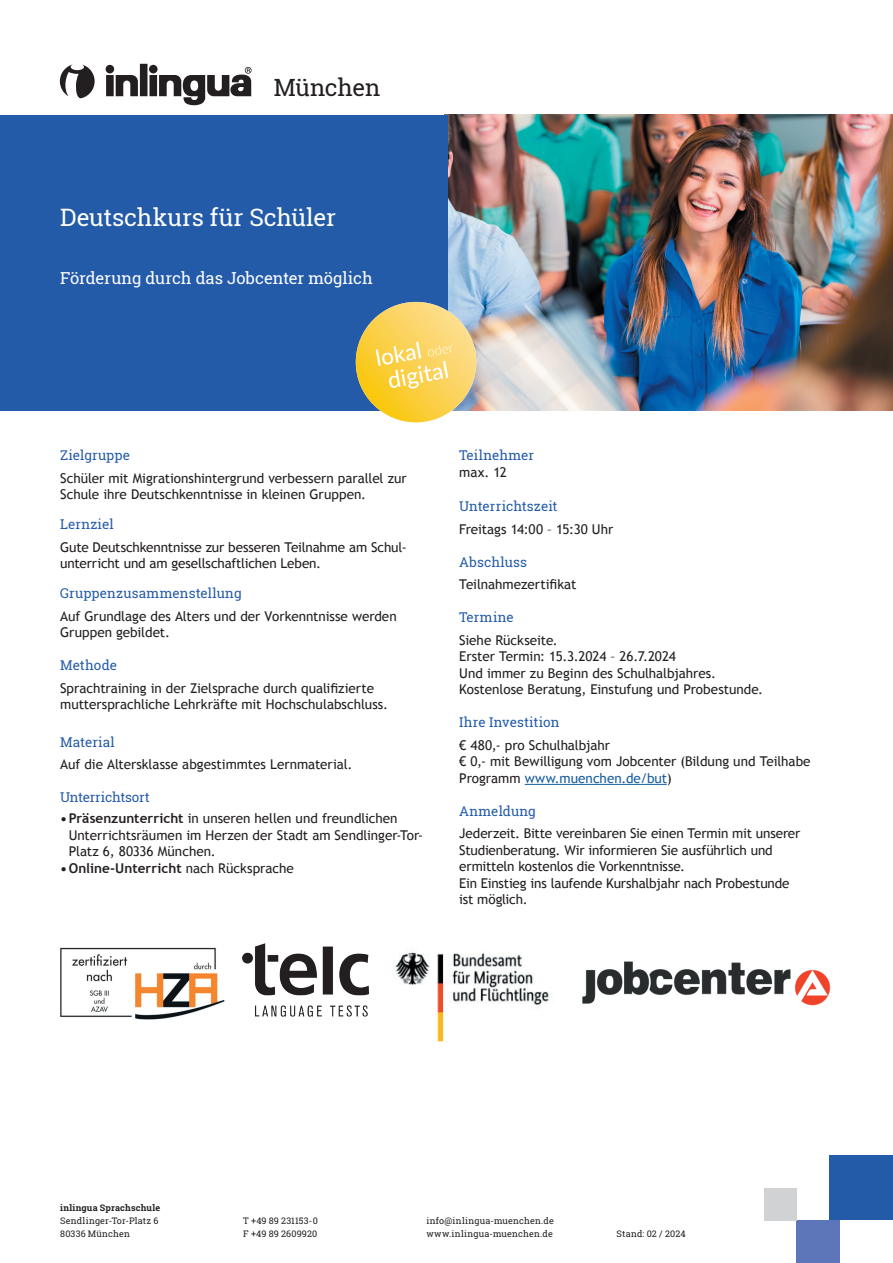
<style>
.page{position:relative;width:893px;height:1263px;background:#fff}
.page>*{position:absolute;margin:0;border:0;box-sizing:border-box;transform-origin:0 0}
.t1{font:24px "Roboto Slab";letter-spacing:-.005em;color:#fff}
.t2{font:23.7px "Roboto Slab";letter-spacing:-.015em;color:#231f20}
.t3{font:16.5px "Roboto Slab";letter-spacing:-.005em;color:#fff}
.t4{font:13.5px/16.5px "Trebuchet MS";letter-spacing:-.005em;color:#231f20}
.t5{font:13.5px "Roboto Slab";letter-spacing:.005em;color:#245ba9}
.t6{font:700 13.5px "Trebuchet MS";color:#231f20}
.t7{font:13.5px "Roboto Slab";letter-spacing:-.015em;color:#245ba9}
.t8{font:9px/12.6px "Roboto Slab";letter-spacing:.02em;color:#231f20}
.t9{font:700 9px "Roboto Slab";letter-spacing:.02em;color:#231f20}
.s1{font-weight:700}
.s2{font-weight:400}
.s3{color:#175d9e}
</style>
<div class="page">
<img style="left:447px;top:115px;width:446px;height:296px">
<div style="left:0;top:115px;width:447px;height:296px;background:#245ba9"></div>
<hr style="left:525px;top:784px;width:142px;height:1px;background:#175d9e">
<img style="left:356px;top:302px;width:120px;height:120px;border-radius:60px">
<svg style="left:376px;top:342px;width:76px;height:46px;background:#fbd971"></svg>
<img style="left:60px;top:948px;width:165px;height:72px">
<img style="left:395px;top:952px;width:154px;height:90px">
<img style="left:582px;top:961px;width:249px;height:45px">
<img style="left:242px;top:944px;width:128px;height:73px">
<svg style="left:60px;top:64px;width:192px;height:41px"></svg>
<div style="left:829px;top:1156px;width:64px;height:64px;background:#245ba9"></div>
<div style="left:797px;top:1220px;width:43px;height:43px;background:#5d76ba"></div>
<div style="left:764px;top:1188px;width:33px;height:32px;background:#d1d2d4"></div>
<h2 class="t2" style="left:274px;top:71px;width:108px">München</h2>
<h1 class="t1" style="left:60px;top:200px;width:277px">Deutschkurs für Schüler</h1>
<p class="t3" style="left:60px;top:267px;width:314px">Förderung durch das Jobcenter möglich</p>
<p class="t5" style="left:60px;top:446px;width:71px">Zielgruppe</p>
<p class="t4" style="left:60px;top:470px;width:348px">Schüler mit Migrationshintergrund verbessern parallel zur<br>Schule ihre Deutschkenntnisse in kleinen Gruppen.</p>
<p class="t5" style="left:60px;top:515px;width:55px">Lernziel</p>
<p class="t4" style="left:60px;top:539px;width:348px">Gute Deutschkenntnisse zur besseren Teilnahme am Schul&shy;unterricht und am gesellschaftlichen Leben.</p>
<p class="t5" style="left:60px;top:584px;width:183px">Gruppenzusammenstellung</p>
<p class="t4" style="left:60px;top:608px;width:338px">Auf Grundlage des Alters und der Vorkenntnisse werden<br>Gruppen gebildet.</p>
<p class="t5" style="left:60px;top:656px;width:58px">Methode</p>
<p class="t4" style="left:60px;top:680px;width:329px">Sprachtraining in der Zielsprache durch qualifizierte muttersprachliche Lehrkräfte mit Hochschulabschluss.</p>
<p class="t5" style="left:60px;top:732px;width:56px">Material</p>
<p class="t4" style="left:60px;top:756px;width:294px">Auf die Altersklasse abgestimmtes Lernmaterial.</p>
<p class="t7" style="left:60px;top:788px;width:91px">Unterrichtsort</p>
<p class="t4" style="left:69px;top:810px;width:356px;text-indent:-9px"><span class="s1">•Präsenzunterricht</span> in unseren hellen und freundlichen<br>Unterrichtsräumen im Herzen der Stadt am Sendlinger-Tor-<br>Platz 6, 80336 München.</p>
<p class="t6" style="left:60px;top:859px;width:235px">•Online-Unterricht <span class="s2">nach Rücksprache</span></p>
<p class="t5" style="left:459px;top:446px;width:76px">Teilnehmer</p>
<p class="t4" style="left:459px;top:464px;width:49px">max. 12</p>
<p class="t5" style="left:459px;top:497px;width:100px">Unterrichtszeit</p>
<p class="t4" style="left:459px;top:521px;width:156px">Freitags 14:00 – 15:30 Uhr</p>
<p class="t5" style="left:459px;top:552px;width:69px">Abschluss</p>
<p class="t4" style="left:459px;top:576px;width:119px">Teilnahmezertifikat</p>
<p class="t5" style="left:459px;top:608px;width:56px">Termine</p>
<p class="t4" style="left:459px;top:632px;width:305px">Siehe Rückseite.<br>Erster Termin: 15.3.2024 – 26.7.2024<br>Und immer zu Beginn des Schulhalbjahres.<br>Kostenlose Beratung, Einstufung und Probestunde.</p>
<p class="t5" style="left:459px;top:713px;width:102px">Ihre Investition</p>
<p class="t4" style="left:459px;top:737px;width:353px">€ 480,- pro Schulhalbjahr<br>€ 0,- mit Bewilligung vom Jobcenter (Bildung und Teilhabe<br>Programm <span class="s3">www.muenchen.de/but</span>)</p>
<p class="t5" style="left:459px;top:801px;width:78px">Anmeldung</p>
<p class="t4" style="left:459px;top:825px;width:343px">Jederzeit. Bitte vereinbaren Sie einen Termin mit unserer Studienberatung. Wir informieren Sie ausführlich und ermitteln kostenlos die Vorkenntnisse.<br>Ein Einstieg ins laufende Kurshalbjahr nach Probestunde ist möglich.</p>
<p class="t9" style="left:60px;top:1202px;width:102px">inlingua Sprachschule</p>
<p class="t8" style="left:60px;top:1214px;width:100px">Sendlinger-Tor-Platz 6<br>80336 München</p>
<p class="t8" style="left:243px;top:1214px;width:76px">T +49 89 231153-0<br>F +49 89 2609920</p>
<p class="t8" style="left:426px;top:1214px;width:129px">info@inlingua-muenchen.de www.inlingua-muenchen.de</p>
<p class="t8" style="left:617px;top:1227px;width:71px">Stand: 02 / 2024</p>
</div>
